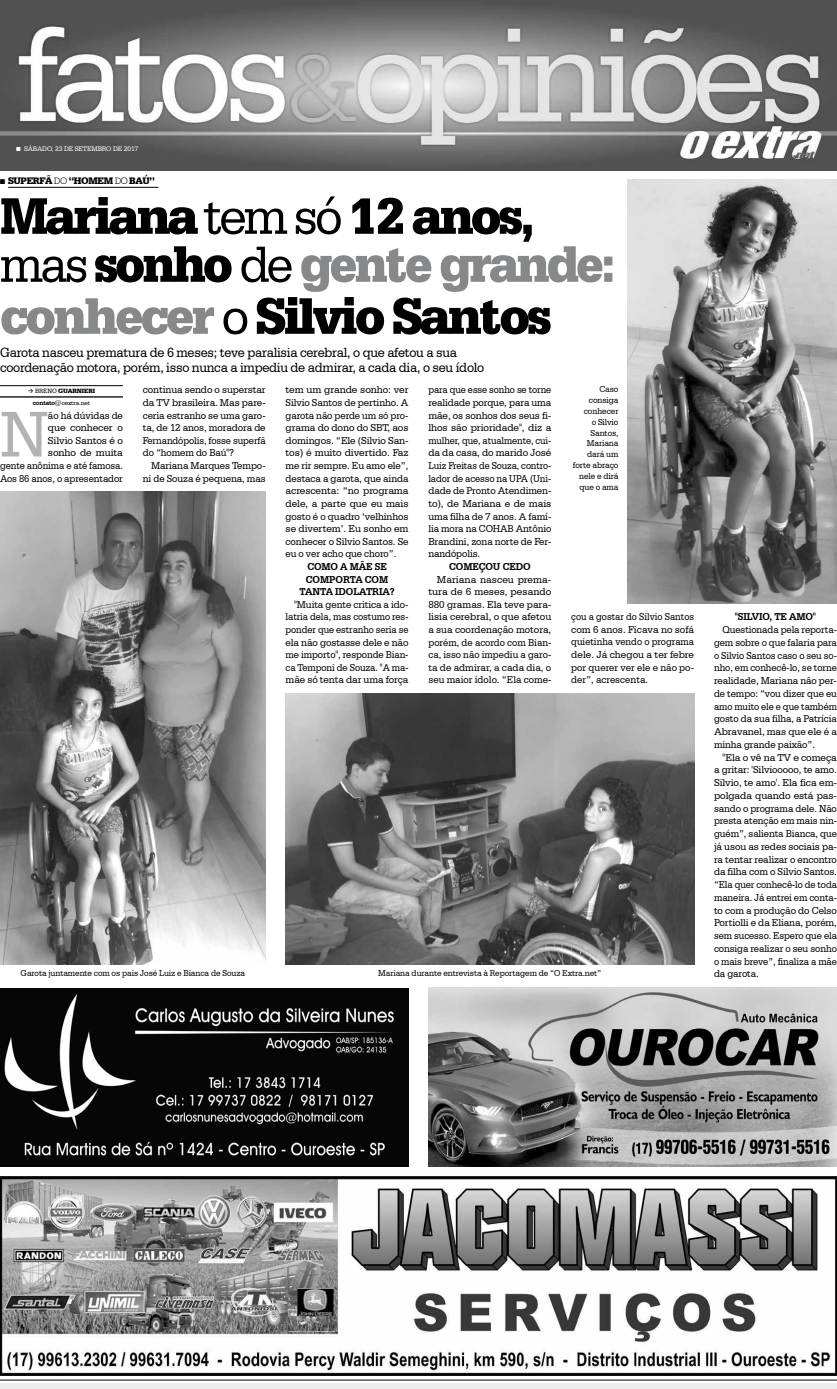
<style>
.page{position:relative;width:837px;height:1389px;background:#fff}
.page>*{position:absolute;margin:0;border:0;box-sizing:border-box;transform-origin:0 0}
.t1{font:68.7px "Serifa BT";color:#b1b3b4;scale:.95 1}
.t2{font:900 54px/50px "Serifa BT";letter-spacing:-.06em;color:#000;scale:.95 1}
.t3{font:14px/15px "Serifa BT";letter-spacing:-.02em;color:#000;scale:.95 1}
.t4{font:10.5px/12.6px "Serifa BT";letter-spacing:-.01em;color:#000;text-align:justify}
.t5{font:10.5px/12.6px "Serifa BT";letter-spacing:-.01em;color:#000;text-align:justify;scale:.91 1}
.t6{font:10.5px/12.8px "Serifa BT";letter-spacing:-.01em;color:#000;text-align:justify;scale:.94 1}
.t7{font:10.5px/12.6px "Serifa BT";letter-spacing:-.01em;color:#000;text-align:right;scale:.96 1}
.t8{font:10.5px/12.6px "Serifa BT";letter-spacing:-.01em;color:#000;text-align:right;scale:.95 1}
.t9{font:700 10.5px/12.6px "Serifa BT";letter-spacing:-.01em;color:#000;text-align:center;scale:.95 1}
.t10{font:900 10px "Serifa BT";letter-spacing:-.04em;color:#000}
.t11{font:9px/10.8px "Serifa BT";letter-spacing:-.01em;color:#000;text-align:right;scale:.95 1}
.t12{font:7px "Serifa BT";letter-spacing:-.02em;color:#fff}
.t13{font:6.5px/11.4px "Serifa BT";letter-spacing:-.02em;color:#000}
.t14{font:900 6.5px "Serifa BT";color:#000}
.s1{font-weight:300}
.s2{font-weight:400}
.s3{color:#87888a}
.s4{font-weight:900}
.s5{font-weight:700}
</style>
<div class="page">
<img style="left:0;top:0;width:836px;height:170px">
<div style="left:0;top:1383px;width:836px;height:6px;background:#eceded"></div>
<hr style="left:0;top:1380px;width:836px;height:1px;background:#000">
<img style="left:627px;top:179px;width:209px;height:424px">
<img style="left:0;top:492px;width:266px;height:473px">
<img style="left:285px;top:693px;width:409px;height:272px">
<img style="left:0;top:1176px;width:836px;height:200px">
<img style="left:428px;top:988px;width:408px;height:178px">
<img style="left:0;top:988px;width:408px;height:178px">
<hr style="left:8px;top:187px;width:150px;height:1px;background:#000">
<hr style="left:0;top:385px;width:123px;height:1px;background:#000">
<hr style="left:0;top:396px;width:123px;height:2px;background:#000">
<p class="t12" style="left:17px;top:144px;width:123px">→ SÁBADO, 23 DE SETEMBRO DE 2017</p>
<p class="t10" style="left:0;top:174px;width:156px">→ SUPERFÃ <span class="s1">DO</span> “HOMEM <span class="s1">DO</span> BAÚ”</p>
<h2 class="t2" style="left:0;top:189px;width:649px">Mariana <span class="s2">tem só</span> 12 anos, <span class="s2">mas</span> sonho <span class="s2">de</span> <span class="s3">gente grande: conhecer</span> <span class="s2">o</span> Silvio Santos</h2>
<h3 class="t3" style="left:0;top:345px;width:511px">Garota nasceu prematura de 6 meses; teve paralisia cerebral, o que afetou a sua coordenação motora, porém, isso nunca a impediu de admirar, a cada dia, o seu ídolo</h3>
<p class="t4" style="left:285px;top:384px;width:124px">tem um grande sonho: ver Silvio Santos de pertinho. A garota não perde um só pro&shy;grama do dono do SBT, aos domingos. “Ele (Silvio San&shy;tos) é muito divertido. Faz me rir sempre. Eu amo ele”, destaca a garota, que ainda acrescenta: “no programa dele, a parte que eu mais gosto é o quadro ‘velhinhos se divertem’. Eu sonho em conhecer o Silvio Santos. Se eu o ver acho que choro”.</p>
<p class="t9" style="left:299px;top:560px;width:102px">COMO A MÃE SE<br>COMPORTA COM<br>TANTA IDOLATRIA?</p>
<p class="t7" style="left:285px;top:598px;width:129px;text-align:justify;text-indent:9px">"Muita gente critica a ido&shy;latria dela, mas costumo res&shy;ponder que estranho seria se ela não gostasse dele e não me importo", responde Bian&shy;ca Temponi de Souza. "A ma&shy;mãe só tenta dar uma força</p>
<p class="t11" style="left:572px;top:384px;width:49px">Caso consiga conhecer<br>o Silvio<br>Santos,<br>Mariana dará um forte abraço nele e dirá que o ama</p>
<p class="t4" style="left:143px;top:384px;width:124px">continua sendo o superstar da TV brasileira. Mas pare&shy;ceria estranho se uma garo&shy;ta, de 12 anos, moradora de Fernandópolis, fosse superfã do “homem do Baú"?</p>
<p class="t7" style="left:143px;top:459px;width:129px">Mariana Marques Tempo&shy;ni de Souza é pequena, mas</p>
<p class="t5" style="left:428px;top:384px;width:136px">para que esse sonho se torne realidade porque, para uma mãe, os sonhos dos seus fi&shy;lhos são prioridade", diz a mulher, que, atualmente, cui&shy;da da casa, do marido José Luiz Freitas de Souza, contro&shy;lador de acesso na UPA (Uni&shy;dade de Pronto Atendimen&shy;to), de Mariana e de mais uma filha de 7 anos. A famí&shy;lia mora na COHAB Antônio Brandini, zona norte de Fer&shy;nandópolis.</p>
<p class="t9" style="left:449px;top:560px;width:87px">COMEÇOU CEDO</p>
<p class="t4" style="left:428px;top:573px;width:124px;text-indent:9px">Mariana nasceu prema&shy;tura de 6 meses, pesando 880 gramas. Ela teve para&shy;lisia cerebral, o que afetou a sua coordenação motora, porém, de acordo com Bian&shy;ca, isso não impediu a garo&shy;ta de admirar, a cada dia, o seu maior ídolo. “Ela come-</p>
<p class="t13" style="left:28px;top:385px;width:17px">→ Breno</p>
<p class="t14" style="left:58px;top:387px;width:11px">Guar</p>
<p class="t13" style="left:33px;top:385px;width:64px;text-indent:44px"><span class="s4">nieri </span><span class="s5">contato</span>@oextra.net</p>
<p class="t8" style="left:0;top:409px;width:131px">ão há dúvidas de<br>que conhecer o<br>Silvio Santos é o<br>sonho de muita<br>gente anônima e até famosa.<br>Aos 86 anos, o apresentador</p>
<h1 class="t1" style="left:0;top:393px;width:53px">N</h1>
<p class="t5" style="left:571px;top:610px;width:136px">çou a gostar do Silvio Santos com 6 anos. Ficava no sofá quietinha vendo o programa dele. Já chegou a ter febre por querer ver ele e não po&shy;der”, acrescenta.</p>
<p class="t9" style="left:734px;top:610px;width:87px">"SILVIO, TE AMO"</p>
<p class="t6" style="left:713px;top:623px;width:132px;text-indent:9px">Questionada pela reporta&shy;gem sobre o que falaria para o Silvio Santos caso o seu so&shy;nho, em conhecê-lo, se torne realidade, Mariana não per&shy;de tempo: “vou dizer que eu amo muito ele e que também gosto da sua filha, a Patrícia Abravanel, mas que ele é a minha grande paixão”.</p>
<p class="t4" style="left:713px;top:750px;width:124px;text-indent:9px">"Ela o vê na TV e começa a gritar: 'Silviooooo, te amo.<br>Silvio, te amo'. Ela fica em&shy;polgada quando está pas&shy;sando o programa dele. Não presta atenção em mais nin&shy;guém”, salienta Bianca, que já usou as redes sociais pa&shy;ra tentar realizar o encontro da filha com o Silvio Santos. “Ela quer conhecê-lo de toda maneira. Já entrei em conta&shy;to com a produção do Celso Portiolli e da Eliana, porém, sem sucesso. Espero que ela consiga realizar o seu sonho o mais breve”, finaliza a mãe da garota.</p>
<p class="t11" style="left:21px;top:968px;width:238px">Garota juntamente com os pais José Luiz e Bianca de Souza</p>
<p class="t11" style="left:378px;top:968px;width:236px">Mariana durante entrevista à Reportagem de “O Extra.net”</p>
</div>
